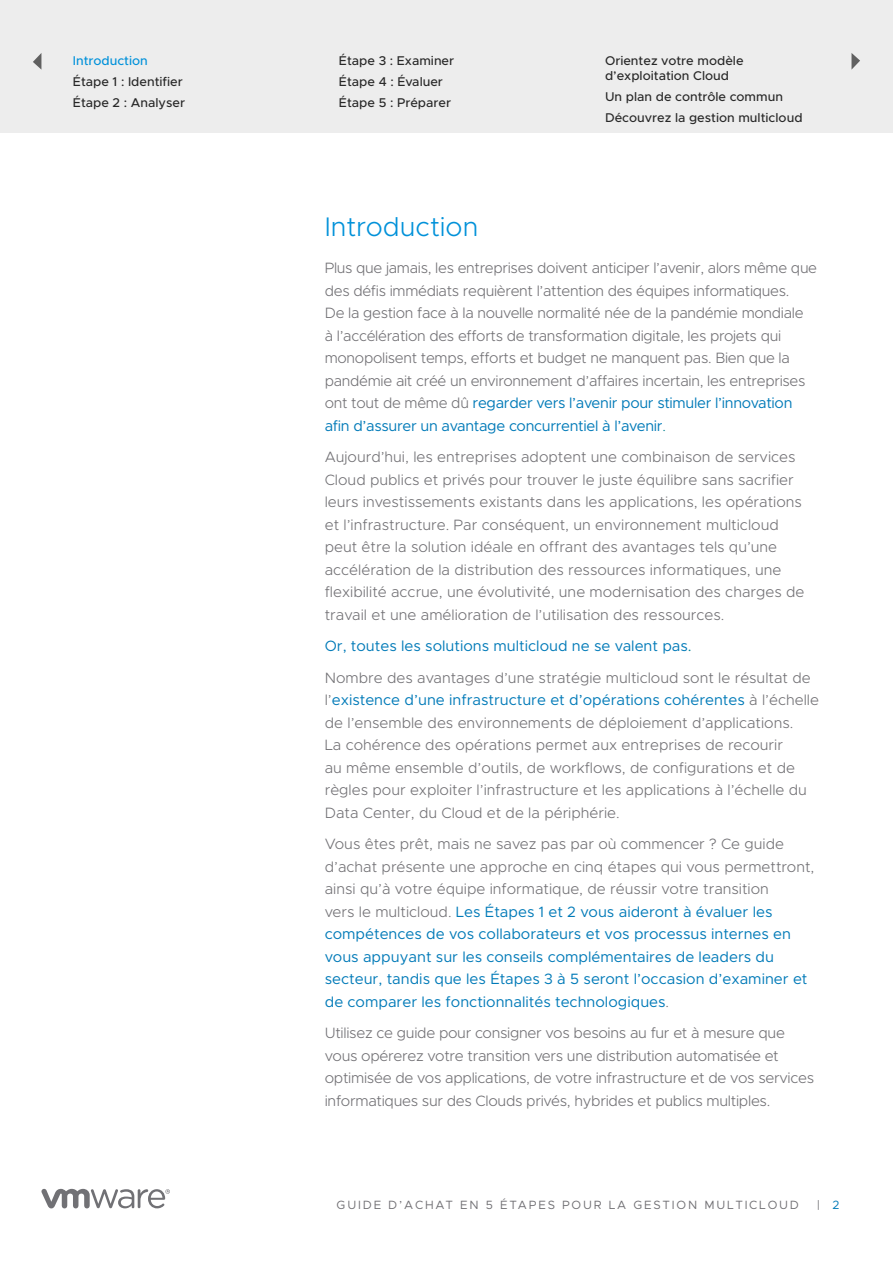
<style>
.page{position:relative;width:893px;height:1263px;background:#fff}
.page>*{position:absolute;margin:0;border:0;box-sizing:border-box;transform-origin:0 0}
.t1{font:300 27px "Metropolis";color:#0091d9}
.t2{font:300 15px/22.5px "Metropolis";color:#717074}
.t3{font:300 15px/22.5px "Metropolis";letter-spacing:-.02em;color:#717074}
.t4{font:15px/22.5px "Metropolis";color:#007ab8}
.t5{font:500 12.75px/21px "Metropolis";color:#282828}
.t6{font:500 12.75px "Metropolis";color:#0091da}
.t7{font:12px "Metropolis";letter-spacing:.15em;color:#717074}
.s1{font-weight:400;color:#007ab8}
.s2{color:#00818f}
.s3{font-weight:400;color:#00818f}
.s4{font-weight:300;color:#717074}
.s5{color:#007ab8}
</style>
<div class="page">
<svg style="left:41px;top:1189px;width:129px;height:19px"></svg>
<div style="left:0;top:0;width:893px;height:133px;background:#ededed"></div>
<svg style="left:33px;top:53px;width:8px;height:16px"></svg>
<svg style="left:851px;top:53px;width:9px;height:17px"></svg>
<p class="t6" style="left:73px;top:52px;width:76px">Introduction</p>
<p class="t5" style="left:73px;top:71px;width:114px">Étape 1 : Identifier<br>Étape 2 : Analyser</p>
<p class="t5" style="left:339px;top:50px;width:117px">Étape 3 : Examiner<br>Étape 4 : Évaluer<br>Étape 5 : Préparer</p>
<p class="t5" style="left:605px;top:53px;width:140px;line-height:15px">Orientez votre modèle d’exploitation Cloud</p>
<p class="t5" style="left:605px;top:86px;width:199px">Un plan de contrôle commun<br>Découvrez la gestion multicloud</p>
<h1 class="t1" style="left:325px;top:209px;width:155px">Introduction</h1>
<p class="t3" style="left:325px;top:257px;width:494px">Plus que jamais, les entreprises doivent anticiper l’avenir, alors même que des défis immédiats requièrent l’attention des équipes informatiques.<br>De la gestion face à la nouvelle normalité née de la pandémie mondiale<br>à l’accélération des efforts de transformation digitale, les projets qui monopolisent temps, efforts et budget ne manquent pas. Bien que la pandémie ait créé un environnement d’affaires incertain, les entreprises ont tout de même dû <span class="s1">regarder vers l’avenir pour stimuler l’innovation afin d’assurer un avantage concurrentiel à l’avenir</span><span class="s2">.</span></p>
<p class="t2" style="left:325px;top:446px;width:481px">Aujourd’hui, les entreprises adoptent une combinaison de services Cloud publics et privés pour trouver le juste équilibre sans sacrifier leurs investissements existants dans les applications, les opérations et l’infrastructure. Par conséquent, un environnement multicloud peut être la solution idéale en offrant des avantages tels qu’une accélération de la distribution des ressources informatiques, une flexibilité accrue, une évolutivité, une modernisation des charges de travail et une amélioration de l’utilisation des ressources.</p>
<p class="t2" style="left:325px;top:630px;width:487px;line-height:31.5px"><span class="s1">Or, toutes les solutions multicloud ne se valent pas</span><span class="s3">.<br></span>Nombre des avantages d’une stratégie multicloud sont le résultat de</p>
<p class="t2" style="left:325px;top:689px;width:496px">l’<span class="s1">existence d’une infrastructure et d’opérations cohérentes</span> à l’échelle de l’ensemble des environnements de déploiement d’applications.<br>La cohérence des opérations permet aux entreprises de recourir<br>au même ensemble d’outils, de workflows, de configurations et de règles pour exploiter l’infrastructure et les applications à l’échelle du Data Center, du Cloud et de la périphérie.</p>
<p class="t4" style="left:325px;top:833px;width:491px"><span class="s4">Vous êtes prêt, mais ne savez pas par où commencer ? Ce guide d’achat présente une approche en cinq étapes qui vous permettront, ainsi qu’à votre équipe informatique, de réussir votre transition<br>vers le multicloud.</span> Les Étapes 1 et 2 vous aideront à évaluer les compétences de vos collaborateurs et vos processus internes en vous appuyant sur les conseils complémentaires de leaders du secteur, tandis que les Étapes 3 à 5 seront l’occasion d’examiner et de comparer les fonctionnalités technologiques<span class="s4">.</span></p>
<p class="t3" style="left:325px;top:1022px;width:491px">Utilisez ce guide pour consigner vos besoins au fur et à mesure que vous opérerez votre transition vers une distribution automatisée et optimisée de vos applications, de votre infrastructure et de vos services informatiques sur des Clouds privés, hybrides et publics multiples.</p>
<p class="t7" style="left:337px;top:1197px;width:464px">GUIDE D’ACHAT EN 5 ÉTAPES POUR LA GESTION MULTICLOUD</p>
<p class="t7" style="left:817px;top:1197px;width:24px">| <span class="s5">2</span></p>
</div>
